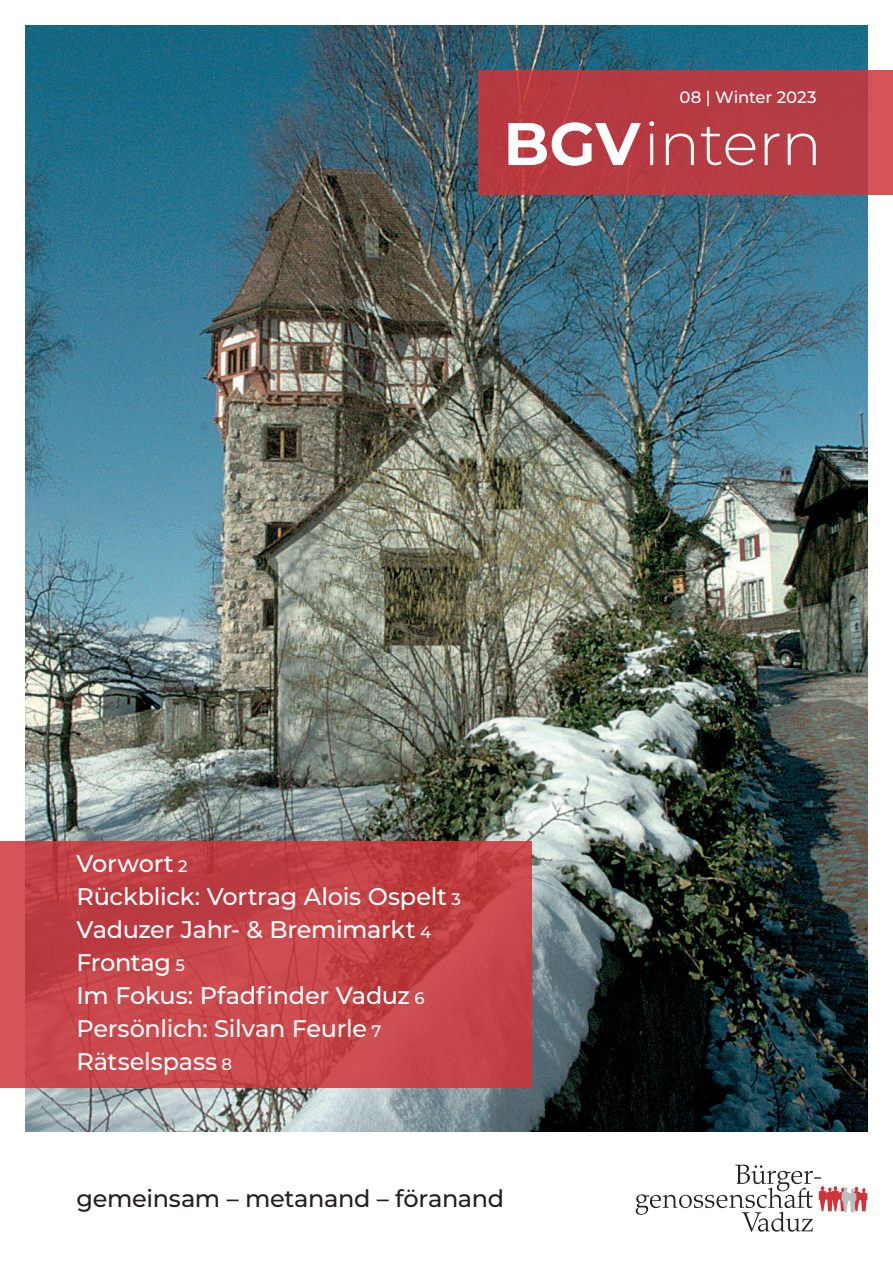
<style>
.page{position:relative;width:893px;height:1263px;background:#fff}
.page>*{position:absolute;margin:0;border:0;box-sizing:border-box;transform-origin:0 0}
.t1{font:300 60px "Montserrat";color:#fff}
.t2{font:500 24px/33px "Montserrat";letter-spacing:-.015em;color:#fff}
.t3{font:500 24px "Montserrat";letter-spacing:-.015em;color:#231f20}
.t4{font:500 16.5px "Montserrat";letter-spacing:-.005em;color:#fff}
.s1{font-weight:700}
.s2{font-size:16.5px}
</style>
<div class="page">
<img style="left:26px;top:26px;width:841px;height:1105px">
<svg style="left:478px;top:70px;width:415px;height:125px;background:#b83c43"></svg>
<svg style="left:0;top:841px;width:531px;height:247px;background:#c54448"></svg>
<svg style="left:636px;top:1165px;width:231px;height:67px"></svg>
<p class="t4" style="left:680px;top:86px;width:138px">08 | Winter 2023</p>
<h1 class="t1" style="left:503px;top:103px;width:320px"><span class="s1">BGV</span>intern</h1>
<p class="t2" style="left:77px;top:846px;width:386px">Vorwort <span class="s2">2<br></span>Rückblick: Vortrag Alois Ospelt <span class="s2">3<br></span>Vaduzer Jahr- &amp; Bremimarkt <span class="s2">4<br></span>Frontag <span class="s2">5<br></span>Im Fokus: Pfadfinder Vaduz <span class="s2">6<br></span>Persönlich: Silvan Feurle <span class="s2">7<br></span>Rätselspass <span class="s2">8</span></p>
<p class="t3" style="left:77px;top:1182px;width:429px">gemeinsam – metanand – föranand</p>
</div>
